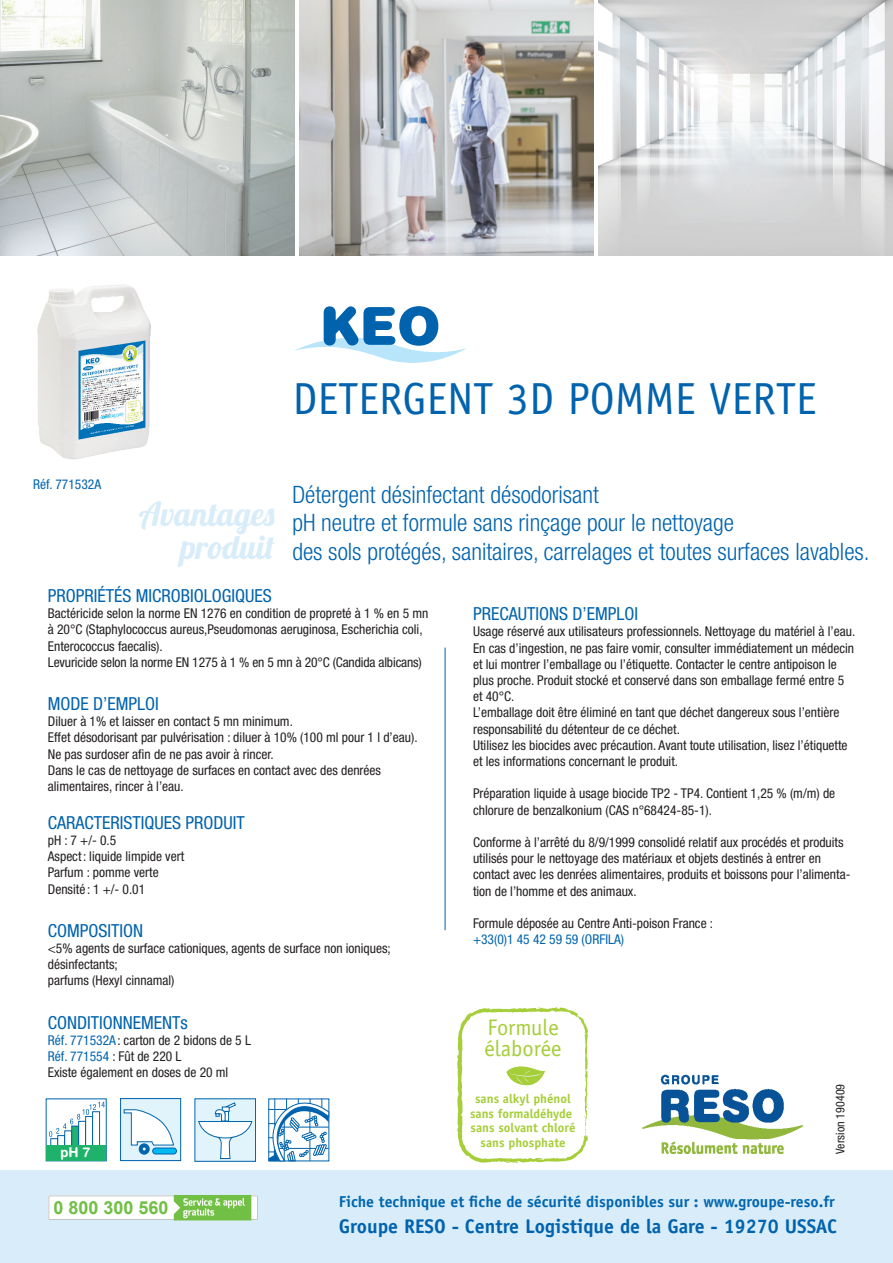
<style>
.page{position:relative;width:893px;height:1263px;background:#fff}
.page>*{position:absolute;margin:0;border:0;box-sizing:border-box;transform-origin:0 0}
.t1{font:45px "Officina Sans";color:#0163ae}
.t2{font:33px/33px "Lobster 1.4";color:#d8edf9;text-align:right}
.t3{font:300 condensed 24px/28.8px "Helvetica Neue LT";color:#0163ae}
.t4{font:22.5px/20.9px "Officina Sans";color:#a6ce39}
.t5{font:700 19.8px "Officina Sans";color:#0163ae}
.t6{font:condensed 18px "Helvetica Neue LT";color:#0163ae}
.t7{font:700 18px "Arial";color:#71bf44}
.t8{font:700 15.75px "Officina Sans";color:#0166af}
.t9{font:condensed 13.5px/16.2px "Helvetica Neue LT";color:#231f20}
.t10{font:condensed 13.5px "Helvetica Neue LT";color:#0163ae}
.t11{font:700 13.5px "Helvetica Rounded";color:#fff}
.t12{font:700 12.9px/14.4px "Officina Sans";color:#a6ce39;text-align:center}
.t13{font:condensed 12px "Helvetica Neue LT";color:#231f20}
.s1{color:#0163ae}
</style>
<div class="page">
<img style="left:0;top:0;width:295px;height:255px">
<img style="left:299px;top:0;width:295px;height:255px">
<img style="left:598px;top:0;width:295px;height:255px">
<div style="left:0;top:1170px;width:893px;height:93px;background:#d8edf9"></div>
<img style="left:642px;top:1074px;width:161px;height:79px">
<hr style="left:445px;top:648px;width:1px;height:282px;background:#0163ae">
<svg style="left:294px;top:306px;width:172px;height:57px"></svg>
<img style="left:37px;top:284px;width:114px;height:176px">
<svg style="left:457px;top:1007px;width:132px;height:156px"></svg>
<div style="left:51px;top:1138px;width:7px;height:15px;border:1px solid #0163ae"></div>
<div style="left:58px;top:1135px;width:7px;height:20px;border:1px solid #0163ae"></div>
<div style="left:72px;top:1126px;width:7px;height:29px;background:#1eb26a"></div>
<div style="left:71px;top:1126px;width:8px;height:29px;border:1px solid #0163ae"></div>
<div style="left:78px;top:1121px;width:8px;height:34px;border:1px solid #0163ae"></div>
<div style="left:85px;top:1116px;width:8px;height:39px;border:1px solid #0163ae"></div>
<div style="left:92px;top:1111px;width:8px;height:44px;border:1px solid #0163ae"></div>
<div style="left:47px;top:1145px;width:59px;height:15px;background:#1eb26a"></div>
<svg style="left:49px;top:1102px;width:56px;height:35px"></svg>
<div style="left:121px;top:1098px;width:60px;height:62px;background:#e1f4fc"></div>
<div style="left:120px;top:1098px;width:61px;height:63px;border:1px solid #0163ae"></div>
<div style="left:139px;top:1144px;width:10px;height:10px;background:#0166af;border-radius:50%"></div>
<div style="left:139px;top:1143px;width:11px;height:11px;border:1px solid #0166af;border-radius:50%"></div>
<svg style="left:123px;top:1109px;width:51px;height:41px"></svg>
<div style="left:153px;top:1148px;width:23px;height:6px;background:#00baf1;border-radius:3px"></div>
<div style="left:152px;top:1148px;width:25px;height:6px;border:1px solid #0163ae;border-radius:3px"></div>
<div style="left:195px;top:1099px;width:60px;height:62px;background:#e1f4fc"></div>
<div style="left:195px;top:1098px;width:61px;height:64px;border:1px solid #0163ae"></div>
<svg style="left:198px;top:1102px;width:54px;height:57px"></svg>
<svg style="left:268px;top:1098px;width:61px;height:64px"></svg>
<svg style="left:49px;top:1195px;width:209px;height:25px;background:#d0e8c2"></svg>
<p class="t10" style="left:33px;top:476px;width:70px">Réf. 771532A</p>
<h1 class="t1" style="left:292px;top:373px;width:526px">DETERGENT 3D POMME VERTE</h1>
<h2 class="t2" style="left:139px;top:497px;width:137px">Avantages produit</h2>
<h3 class="t3" style="left:292px;top:480px;width:579px">Détergent désinfectant désodorisant<br>pH neutre et formule sans rinçage pour le nettoyage<br>des sols protégés, sanitaires, carrelages et toutes surfaces lavables.</h3>
<h3 class="t6" style="left:48px;top:585px;width:226px">PROPRIÉTÉS MICROBIOLOGIQUES</h3>
<p class="t9" style="left:48px;top:605px;width:382px">Bactéricide selon la norme EN 1276 en condition de propreté à 1 % en 5 mn à 20°C (Staphylococcus aureus,Pseudomonas aeruginosa, Escherichia coli, Enterococcus faecalis).<br>Levuricide selon la norme EN 1275 à 1 % en 5 mn à 20°C (Candida albicans)</p>
<h3 class="t6" style="left:48px;top:693px;width:113px">MODE D’EMPLOI</h3>
<p class="t9" style="left:48px;top:713px;width:371px">Diluer à 1% et laisser en contact 5 mn minimum.<br>Effet désodorisant par pulvérisation : diluer à 10% (100 ml pour 1 l d’eau).<br>Ne pas surdoser afin de ne pas avoir à rincer.<br>Dans le cas de nettoyage de surfaces en contact avec des denrées alimentaires, rincer à l’eau.</p>
<h3 class="t6" style="left:48px;top:812px;width:199px">CARACTERISTIQUES PRODUIT</h3>
<p class="t9" style="left:48px;top:832px;width:138px">pH : 7 +/- 0.5<br>Aspect: liquide limpide vert<br>Parfum : pomme verte<br>Densité : 1 +/- 0.01</p>
<h3 class="t6" style="left:48px;top:920px;width:19px">Composition</h3>
<p class="t9" style="left:48px;top:940px;width:344px">&lt;5% agents de surface cationiques, agents de surface non ioniques; désinfectants;<br>parfums (Hexyl cinnamal)</p>
<h3 class="t6" style="left:48px;top:1012px;width:142px">CONDITIONNEMENTs</h3>
<p class="t9" style="left:48px;top:1032px;width:205px"><span class="s1">Réf. 771532A</span>: carton de 2 bidons de 5 L<br><span class="s1">Réf. 771554</span> : Fût de 220 L<br>Existe également en doses de 20 ml</p>
<p class="t11" style="left:61px;top:1144px;width:31px">pH 7</p>
<h3 class="t6" style="left:473px;top:603px;width:167px">PRECAUTIONS D’EMPLOI</h3>
<p class="t9" style="left:473px;top:623px;width:384px">Usage réservé aux utilisateurs professionnels. Nettoyage du matériel à l’eau.<br>En cas d’ingestion, ne pas faire vomir, consulter immédiatement un médecin et lui montrer l’emballage ou l’étiquette. Contacter le centre antipoison le plus proche. Produit stocké et conservé dans son emballage fermé entre 5 et 40°C.<br>L’emballage doit être éliminé en tant que déchet dangereux sous l’entière responsabilité du détenteur de ce déchet.<br>Utilisez les biocides avec précaution. Avant toute utilisation, lisez l’étiquette et les informations concernant le produit.</p>
<p class="t9" style="left:473px;top:785px;width:364px">Préparation liquide à usage biocide TP2 - TP4. Contient 1,25 % (m/m) de chlorure de benzalkonium (CAS n°68424-85-1).</p>
<p class="t9" style="left:473px;top:834px;width:379px">Conforme à l’arrêté du 8/9/1999 consolidé relatif aux procédés et produits utilisés pour le nettoyage des matériaux et objets destinés à entrer en contact avec les denrées alimentaires, produits et boissons pour l’alimenta&shy;tion de l’homme et des animaux.</p>
<p class="t9" style="left:473px;top:915px;width:242px">Formule déposée au Centre Anti-poison France :</p>
<p class="t10" style="left:473px;top:931px;width:153px">+33(0)1 45 42 59 59 (ORFILA)</p>
<h3 class="t4" style="left:484px;top:1017px;width:79px">Formule élaborée</h3>
<p class="t12" style="left:470px;top:1092px;width:107px">sans alkyl phénol sans formaldéhyde sans solvant chloré sans phosphate</p>
<p class="t13" style="left:833px;top:1154px;width:71px;rotate:-90deg">Version 190409</p>
<h3 class="t7" style="left:54px;top:1196px;width:117px">0 800 300 560</h3>
<p class="t8" style="left:339px;top:1192px;width:497px">Fiche technique et fiche de sécurité disponibles sur : www.groupe-reso.fr</p>
<h3 class="t5" style="left:339px;top:1214px;width:500px">Groupe RESO - Centre Logistique de la Gare - 19270 USSAC</h3>
</div>
